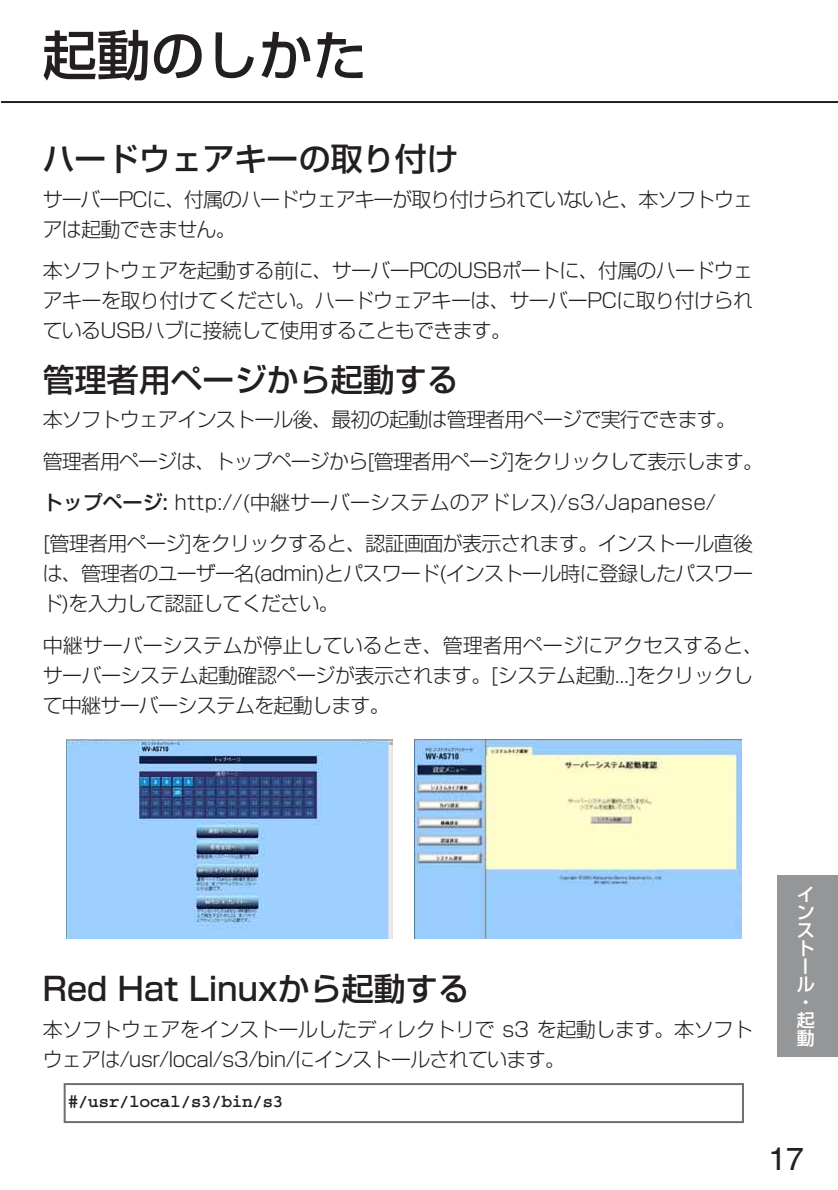
<style>
.page{position:relative;width:838px;height:1190px;background:#fff}
.page>*{position:absolute;margin:0;border:0;box-sizing:border-box;transform-origin:0 0}
.t1{font:500 54px "Shin Go";color:#231f20}
.t2{font:500 32px "Shin Go";color:#231f20}
.t3{font:32px "Helvetica";color:#231f20}
.t4{font:300 20px/30px "Shin Go";letter-spacing:-.04em;color:#231f20}
.t5{font:300 20px/30px "Shin Go";letter-spacing:-.02em;color:#231f20}
.t6{font:700 18px "Courier";letter-spacing:-.03em;color:#231f20}
.t7{font:500 18px/18px "Shin Go";color:#fff;text-align:justify}
.s1{font-weight:500}
</style>
<div class="page">
<div style="left:778px;top:875px;width:60px;height:182px;background:#949698"></div>
<hr style="left:1px;top:101px;width:837px;height:2px;background:#231f20">
<div style="left:64px;top:1083px;width:680px;height:40px;border:2px solid #6d6f71"></div>
<img style="left:415px;top:740px;width:326px;height:198px">
<img style="left:66px;top:740px;width:327px;height:198px">
<h1 class="t1" style="left:43px;top:35px;width:326px">起動のしかた</h1>
<h2 class="t2" style="left:43px;top:147px;width:418px">ハードウェアキーの取り付け</h2>
<p class="t4" style="left:43px;top:187px;width:712px">サーバーPCに、付属のハードウェアキーが取り付けられていないと、本ソフトウェアは起動できません。</p>
<p class="t4" style="left:43px;top:259px;width:712px;text-align:justify">本ソフトウェアを起動する前に、サーバーPCのUSBポートに、付属のハードウェアキーを取り付けてください。ハードウェアキーは、サーバーPCに取り付けられているUSBハブに接続して使用することもできます。</p>
<h2 class="t2" style="left:43px;top:367px;width:418px">管理者用ページから起動する</h2>
<p class="t4" style="left:43px;top:402px;width:722px;line-height:41.4px">本ソフトウェアインストール後、最初の起動は管理者用ページで実行できます。<br>管理者用ページは、トップページから[管理者用ページ]をクリックして表示します。<span class="s1">トップページ:</span> http://(中継サーバーシステムのアドレス)/s3/Japanese/<br>[管理者用ページ]をクリックすると、認証画面が表示されます。インストール直後</p>
<p class="t4" style="left:43px;top:561px;width:712px">は、管理者のユーザー名(admin)とパスワード(インストール時に登録したパスワード)を入力して認証してください。</p>
<p class="t4" style="left:43px;top:633px;width:722px">中継サーバーシステムが停止しているとき、管理者用ページにアクセスすると、サーバーシステム起動確認ページが表示されます。[システム起動...]をクリックして中継サーバーシステムを起動します。</p>
<h2 class="t2" style="left:43px;top:977px;width:429px">Red Hat Linuxから起動する</h2>
<p class="t5" style="left:43px;top:1017px;width:712px">本ソフトウェアをインストールしたディレクトリで s3 を起動します。本ソフトウェアは/usr/local/s3/bin/にインストールされています。</p>
<p class="t6" style="left:68px;top:1096px;width:217px">#/usr/local/s3/bin/s3</p>
<p class="t7" style="left:797px;top:887px;width:19px">インストール・起動</p>
<h2 class="t3" style="left:768px;top:1147px;width:37px">17</h2>
</div>
